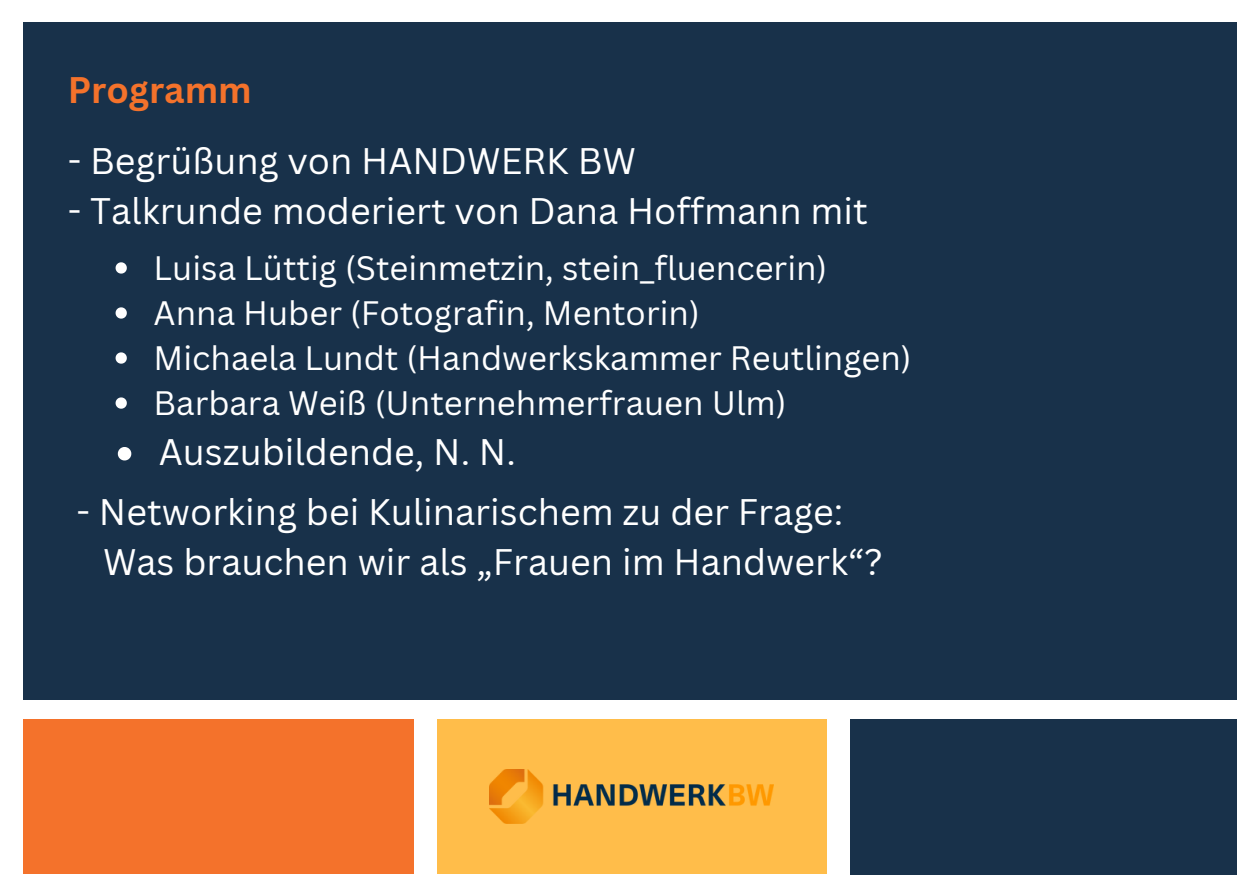
<style>
.page{position:relative;width:1258px;height:894px;background:#fff}
.page>*{position:absolute;margin:0;border:0;box-sizing:border-box;transform-origin:0 0}
.t1{font:36px "Canva Sans";color:#fff}
.t2{font:700 36px "Canva Sans";color:#f4722b}
.t3{font:33px "Canva Sans";color:#fff}
</style>
<div class="page">
<div style="left:437px;top:719px;width:389px;height:154px;background:#ffbd4a"></div>
<div style="left:850px;top:719px;width:386px;height:154px;background:#18314a"></div>
<div style="left:23px;top:22px;width:1213px;height:677px;background:#18314a"></div>
<div style="left:23px;top:719px;width:390px;height:154px;background:#f4722b"></div>
<svg style="left:116px;top:262px;width:11px;height:11px"></svg>
<svg style="left:116px;top:307px;width:11px;height:11px"></svg>
<svg style="left:116px;top:352px;width:11px;height:11px"></svg>
<svg style="left:116px;top:397px;width:11px;height:11px"></svg>
<svg style="left:118px;top:447px;width:13px;height:13px"></svg>
<img style="left:490px;top:769px;width:283px;height:54px">
<p class="t2" style="left:68px;top:64px;width:185px">Programm</p>
<p class="t1" style="left:68px;top:135px;width:570px">- Begrüßung von HANDWERK BW</p>
<p class="t1" style="left:68px;top:185px;width:802px">- Talkrunde moderiert von Dana Hoffmann mit</p>
<p class="t3" style="left:154px;top:245px;width:675px">Luisa Lüttig (Steinmetzin, stein_fluencerin)</p>
<p class="t3" style="left:154px;top:290px;width:547px">Anna Huber (Fotografin, Mentorin)</p>
<p class="t3" style="left:154px;top:335px;width:759px">Michaela Lundt (Handwerkskammer Reutlingen)</p>
<p class="t3" style="left:154px;top:380px;width:634px">Barbara Weiß (Unternehmerfrauen Ulm)</p>
<p class="t1" style="left:159px;top:426px;width:359px">Auszubildende, N. N.</p>
<h1 class="t1" style="left:77px;top:486px;width:768px">- Networking bei Kulinarischem zu der Frage:</h1>
<p class="t1" style="left:103px;top:536px;width:781px">Was brauchen wir als „Frauen im Handwerk“?</p>
</div>
